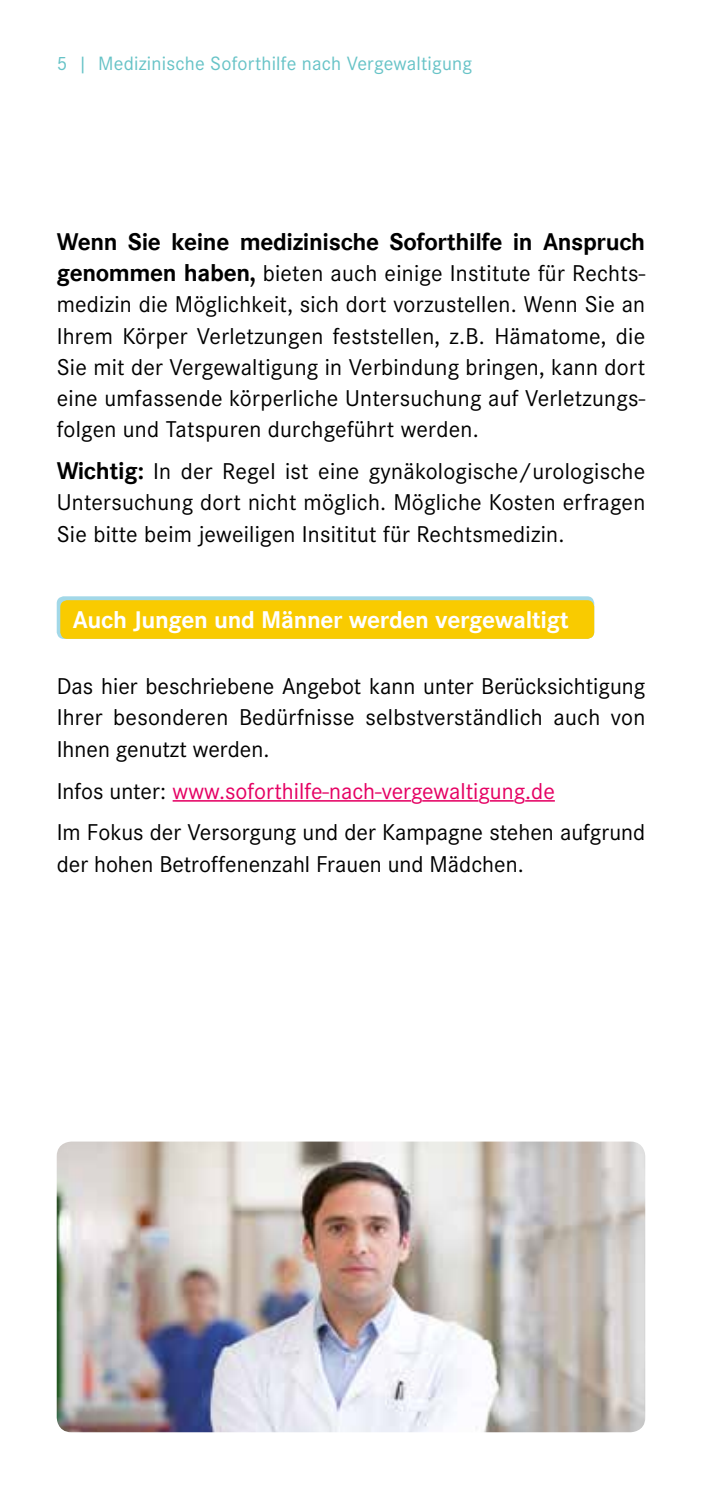
<style>
.page{position:relative;width:702px;height:1489px;background:#fff}
.page>*{position:absolute;margin:0;border:0;box-sizing:border-box;transform-origin:0 0}
.t1{font:23.75px/31.2px "Corporate S";color:#000;text-align:justify}
.t2{font:700 23.75px "Corporate SBQ";letter-spacing:-.015em;color:#000}
.t3{font:700 23.75px "Corporate SBQ";letter-spacing:-.015em;color:#fff}
.t4{font:20px "Corporate S";letter-spacing:.01em;color:#67c3c7}
.s1{font-family:"Corporate SBQ";font-weight:700}
.s2{color:#e50063}
</style>
<div class="page">
<hr style="left:173px;top:800px;width:238px;height:1px;background:#e50063">
<hr style="left:422px;top:800px;width:56px;height:1px;background:#e50063">
<svg style="left:490px;top:800px;width:23px;height:1px"></svg>
<hr style="left:525px;top:800px;width:30px;height:1px;background:#e50063">
<div style="left:57px;top:596px;width:537px;height:43px;background:#a2d8e8;border-radius:7px"></div>
<div style="left:60px;top:600px;width:534px;height:39px;background:#f9cb00;border-radius:7px"></div>
<img style="left:57px;top:1141px;width:588px;height:290px">
<p class="t4" style="left:57px;top:52px;width:417px">5 | Medizinische Soforthilfe nach Vergewaltigung</p>
<p class="t2" style="left:57px;top:227px;width:590px">Wenn Sie keine medizinische Soforthilfe in Anspruch</p>
<p class="t1" style="left:57px;top:257px;width:590px"><span class="s1">genommen haben,</span> bieten auch einige Institute für Rechts&shy;medizin die Möglichkeit, sich dort vorzustellen. Wenn Sie an Ihrem Körper Verletzungen feststellen, z.B. Hämatome, die Sie mit der Vergewaltigung in Verbindung bringen, kann dort eine umfassende körperliche Untersuchung auf Verletzungs&shy;folgen und Tatspuren durchgeführt werden.</p>
<p class="t1" style="left:57px;top:456px;width:590px"><span class="s1">Wichtig:</span> In der Regel ist eine gynäkologische/urologische Untersuchung dort nicht möglich. Mögliche Kosten erfragen Sie bitte beim jeweiligen Insititut für Rechtsmedizin.</p>
<p class="t3" style="left:73px;top:605px;width:497px">Auch Jungen und Männer werden vergewaltigt</p>
<p class="t1" style="left:57px;top:670px;width:590px">Das hier beschriebene Angebot kann unter Berücksichtigung Ihrer besonderen Bedürfnisse selbstverständlich auch von Ihnen genutzt werden.</p>
<p class="t1" style="left:57px;top:770px;width:590px;line-height:41.8px">Infos unter: <span class="s2">www.soforthilfe-nach-vergewaltigung.de<br></span>Im Fokus der Versorgung und der Kampagne stehen aufgrund</p>
<p class="t1" style="left:57px;top:848px;width:468px">der hohen Betroffenenzahl Frauen und Mädchen.</p>
</div>
